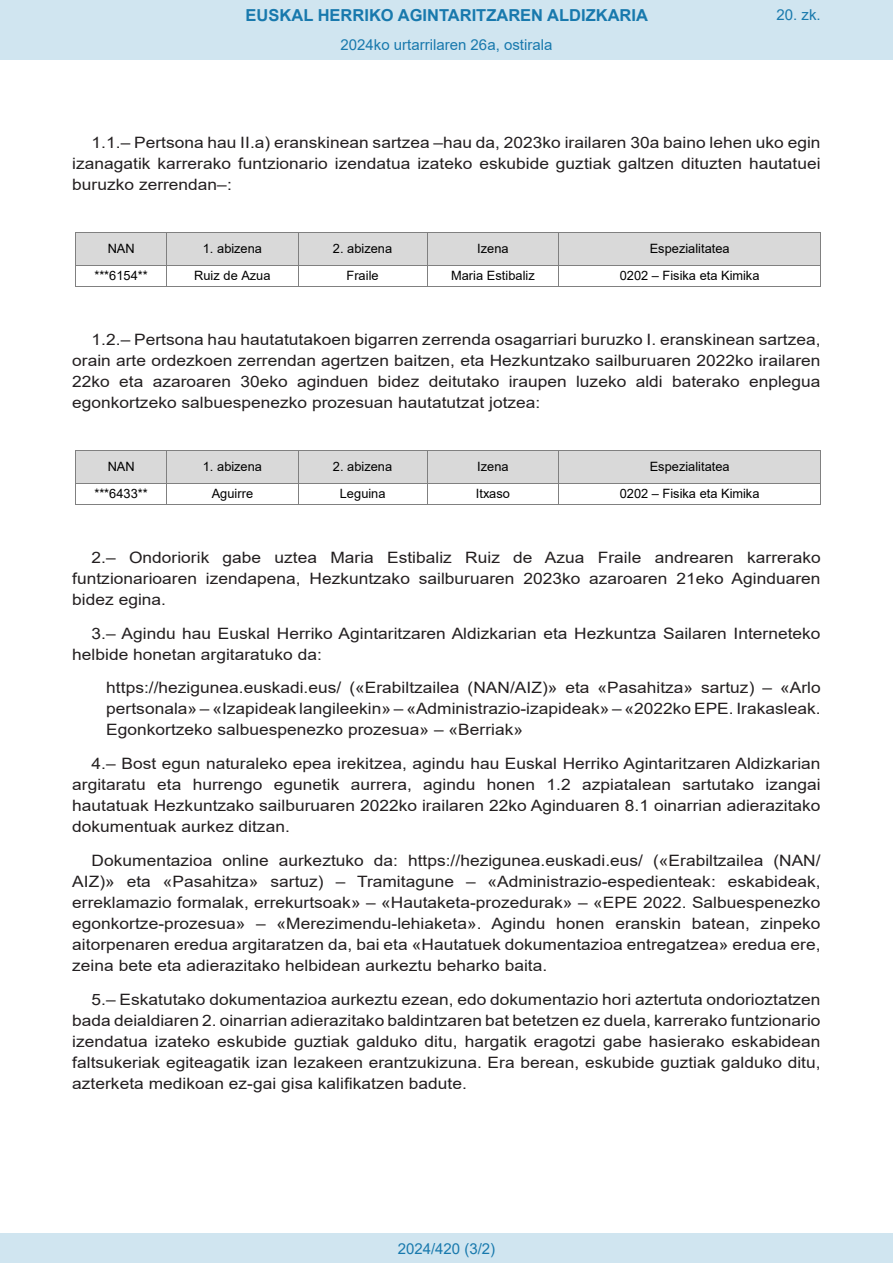
<style>
.page{position:relative;width:893px;height:1263px;background:#fff}
.page>*{position:absolute;margin:0;border:0;box-sizing:border-box;transform-origin:0 0}
.t1{font:700 16.5px "Arial";color:#1879ad}
.BOPVDetalle{font:15.6px/21px "Arial";color:#231f20;text-align:justify;scale:1.11 1}
.BOPVDetalle1{font:15.6px/21px "Arial";color:#231f20;text-align:justify;scale:1.11 1}
.Paginacion_Centro{font:15px "Arial";color:#1879ad}
.t2{font:12.9px "Arial";letter-spacing:.005em;color:#000}
</style>
<div class="page">
<div style="left:0;top:0;width:893px;height:60px;background:#d0e5f0"></div>
<div style="left:0;top:1233px;width:893px;height:30px;background:#d0e5f0"></div>
<div style="left:76px;top:233px;width:90px;height:32px;background:#d9d9d9"></div>
<div style="left:167px;top:233px;width:131px;height:32px;background:#d9d9d9"></div>
<div style="left:298px;top:233px;width:129px;height:32px;background:#d9d9d9"></div>
<div style="left:428px;top:233px;width:130px;height:32px;background:#d9d9d9"></div>
<div style="left:559px;top:233px;width:261px;height:32px;background:#d9d9d9"></div>
<hr style="left:76px;top:232px;width:90px;height:1px;background:#808080">
<hr style="left:167px;top:232px;width:131px;height:1px;background:#808080">
<hr style="left:298px;top:232px;width:129px;height:1px;background:#808080">
<hr style="left:428px;top:232px;width:130px;height:1px;background:#808080">
<hr style="left:559px;top:232px;width:261px;height:1px;background:#808080">
<hr style="left:75px;top:233px;width:1px;height:32px;background:#808080">
<hr style="left:166px;top:233px;width:1px;height:32px;background:#808080">
<hr style="left:298px;top:233px;width:1px;height:32px;background:#808080">
<hr style="left:427px;top:233px;width:1px;height:32px;background:#808080">
<hr style="left:558px;top:233px;width:1px;height:32px;background:#808080">
<hr style="left:820px;top:233px;width:1px;height:32px;background:#808080">
<hr style="left:76px;top:265px;width:90px;height:1px;background:#808080">
<hr style="left:167px;top:265px;width:131px;height:1px;background:#808080">
<hr style="left:298px;top:265px;width:129px;height:1px;background:#808080">
<hr style="left:428px;top:265px;width:130px;height:1px;background:#808080">
<hr style="left:559px;top:265px;width:261px;height:1px;background:#808080">
<svg style="left:75px;top:265px;width:1px;height:22px"></svg>
<hr style="left:76px;top:286px;width:90px;height:1px;background:#808080">
<svg style="left:166px;top:265px;width:1px;height:22px"></svg>
<hr style="left:167px;top:286px;width:131px;height:1px;background:#808080">
<svg style="left:298px;top:266px;width:1px;height:20px"></svg>
<hr style="left:298px;top:286px;width:129px;height:1px;background:#808080">
<svg style="left:427px;top:265px;width:1px;height:22px"></svg>
<hr style="left:428px;top:286px;width:130px;height:1px;background:#808080">
<svg style="left:558px;top:265px;width:1px;height:22px"></svg>
<hr style="left:559px;top:286px;width:261px;height:1px;background:#808080">
<svg style="left:820px;top:265px;width:1px;height:22px"></svg>
<div style="left:76px;top:450px;width:90px;height:33px;background:#d9d9d9"></div>
<div style="left:167px;top:450px;width:131px;height:33px;background:#d9d9d9"></div>
<div style="left:298px;top:450px;width:129px;height:33px;background:#d9d9d9"></div>
<div style="left:428px;top:450px;width:130px;height:33px;background:#d9d9d9"></div>
<div style="left:559px;top:450px;width:261px;height:33px;background:#d9d9d9"></div>
<hr style="left:76px;top:450px;width:90px;height:1px;background:#808080">
<hr style="left:167px;top:450px;width:131px;height:1px;background:#808080">
<hr style="left:298px;top:450px;width:129px;height:1px;background:#808080">
<hr style="left:428px;top:450px;width:130px;height:1px;background:#808080">
<hr style="left:559px;top:450px;width:261px;height:1px;background:#808080">
<hr style="left:75px;top:450px;width:1px;height:33px;background:#808080">
<hr style="left:166px;top:450px;width:1px;height:33px;background:#808080">
<hr style="left:298px;top:450px;width:1px;height:33px;background:#808080">
<hr style="left:427px;top:450px;width:1px;height:33px;background:#808080">
<hr style="left:558px;top:450px;width:1px;height:33px;background:#808080">
<hr style="left:820px;top:450px;width:1px;height:33px;background:#808080">
<hr style="left:76px;top:483px;width:90px;height:1px;background:#808080">
<hr style="left:167px;top:483px;width:131px;height:1px;background:#808080">
<hr style="left:298px;top:483px;width:129px;height:1px;background:#808080">
<hr style="left:428px;top:483px;width:130px;height:1px;background:#808080">
<hr style="left:559px;top:483px;width:261px;height:1px;background:#808080">
<svg style="left:75px;top:483px;width:1px;height:22px"></svg>
<hr style="left:76px;top:504px;width:90px;height:1px;background:#808080">
<svg style="left:166px;top:483px;width:1px;height:22px"></svg>
<hr style="left:167px;top:504px;width:131px;height:1px;background:#808080">
<svg style="left:298px;top:484px;width:1px;height:20px"></svg>
<hr style="left:298px;top:504px;width:129px;height:1px;background:#808080">
<svg style="left:427px;top:483px;width:1px;height:22px"></svg>
<hr style="left:428px;top:504px;width:130px;height:1px;background:#808080">
<svg style="left:558px;top:483px;width:1px;height:22px"></svg>
<hr style="left:559px;top:504px;width:261px;height:1px;background:#808080">
<svg style="left:820px;top:483px;width:1px;height:22px"></svg>
<p class="t1" style="left:246px;top:3px;width:404px">EUSKAL HERRIKO AGINTARITZAREN ALDIZKARIA</p>
<p class="Paginacion_Centro" style="left:341px;top:35px;width:213px">2024ko urtarrilaren 26a, ostirala</p>
<p class="Paginacion_Centro" style="left:776px;top:5px;width:46px">20. zk.</p>
<p class="BOPVDetalle" style="left:72px;top:132px;width:676px;text-indent:19px">1.1.– Pertsona hau II.a) eranskinean sartzea –hau da, 2023ko irailaren 30a baino lehen uko egin izanagatik karrerako funtzionario izendatua izateko eskubide guztiak galtzen dituzten hautatuei buruzko zerrendan–:</p>
<p class="t2" style="left:108px;top:240px;width:29px">NAN</p>
<p class="t2" style="left:203px;top:240px;width:61px">1. abizena</p>
<p class="t2" style="left:333px;top:240px;width:61px">2. abizena</p>
<p class="t2" style="left:477px;top:240px;width:33px">Izena</p>
<p class="t2" style="left:650px;top:240px;width:81px">Espezialitatea</p>
<p class="t2" style="left:94px;top:267px;width:55px">***6154**</p>
<p class="t2" style="left:194px;top:267px;width:78px">Ruiz de Azua</p>
<p class="t2" style="left:346px;top:267px;width:34px">Fraile</p>
<p class="t2" style="left:451px;top:267px;width:85px">Maria Estibaliz</p>
<p class="t2" style="left:620px;top:267px;width:141px">0202 – Fisika eta Kimika</p>
<p class="BOPVDetalle" style="left:72px;top:329px;width:676px;text-indent:19px">1.2.– Pertsona hau hautatutakoen bigarren zerrenda osagarriari buruzko I. eranskinean sartzea, orain arte ordezkoen zerrendan agertzen baitzen, eta Hezkuntzako sailburuaren 2022ko irailaren 22ko eta azaroaren 30eko aginduen bidez deitutako iraupen luzeko aldi baterako enplegua egonkortzeko salbuespenezko prozesuan hautatutzat jotzea:</p>
<p class="t2" style="left:108px;top:458px;width:29px">NAN</p>
<p class="t2" style="left:203px;top:458px;width:61px">1. abizena</p>
<p class="t2" style="left:333px;top:458px;width:61px">2. abizena</p>
<p class="t2" style="left:477px;top:458px;width:33px">Izena</p>
<p class="t2" style="left:650px;top:458px;width:81px">Espezialitatea</p>
<p class="t2" style="left:94px;top:485px;width:55px">***6433**</p>
<p class="t2" style="left:212px;top:485px;width:43px">Aguirre</p>
<p class="t2" style="left:340px;top:485px;width:47px">Leguina</p>
<p class="t2" style="left:476px;top:485px;width:36px">Itxaso</p>
<p class="t2" style="left:620px;top:485px;width:141px">0202 – Fisika eta Kimika</p>
<p class="BOPVDetalle" style="left:72px;top:547px;width:676px;text-indent:19px">2.– Ondoriorik gabe uztea Maria Estibaliz Ruiz de Azua Fraile andrearen karrerako funtzionarioaren izendapena, Hezkuntzako sailburuaren 2023ko azaroaren 21eko Aginduaren bidez egina.</p>
<p class="BOPVDetalle" style="left:72px;top:622px;width:676px;text-indent:19px">3.– Agindu hau Euskal Herriko Agintaritzaren Aldizkarian eta Hezkuntza Sailaren Interneteko helbide honetan argitaratuko da:</p>
<p class="BOPVDetalle1" style="left:106px;top:677px;width:645px">https://hezigunea.euskadi.eus/ («Erabiltzailea (NAN/AIZ)» eta «Pasahitza» sartuz) – «Arlo pertsonala» – «Izapideak langileekin» – «Administrazio-izapideak» – «2022ko EPE. Irakasleak.<br>Egonkortzeko salbuespenezko prozesua» – «Berriak»</p>
<p class="BOPVDetalle" style="left:72px;top:753px;width:676px;text-indent:19px">4.– Bost egun naturaleko epea irekitzea, agindu hau Euskal Herriko Agintaritzaren Aldizkarian argitaratu eta hurrengo egunetik aurrera, agindu honen 1.2 azpiatalean sartutako izangai hautatuak Hezkuntzako sailburuaren 2022ko irailaren 22ko Aginduaren 8.1 oinarrian adierazitako dokumentuak aurkez ditzan.</p>
<p class="BOPVDetalle" style="left:72px;top:850px;width:676px;text-indent:19px">Dokumentazioa online aurkeztuko da: https://hezigunea.euskadi.eus/ («Erabiltzailea (NAN/ AIZ)» eta «Pasahitza» sartuz) – Tramitagune – «Administrazio-espedienteak: eskabideak, erreklamazio formalak, errekurtsoak» – «Hautaketa-prozedurak» – «EPE 2022. Salbuespenezko egonkortze-prozesua» – «Merezimendu-lehiaketa». Agindu honen eranskin batean, zinpeko aitorpenaren eredua argitaratzen da, bai eta «Hautatuek dokumentazioa entregatzea» eredua ere, zeina bete eta adierazitako helbidean aurkeztu beharko baita.</p>
<p class="BOPVDetalle" style="left:72px;top:988px;width:676px;text-indent:19px">5.– Eskatutako dokumentazioa aurkeztu ezean, edo dokumentazio hori aztertuta ondorioztatzen bada deialdiaren 2. oinarrian adierazitako baldintzaren bat betetzen ez duela, karrerako funtzionario izendatua izateko eskubide guztiak galduko ditu, hargatik eragotzi gabe hasierako eskabidean faltsukeriak egiteagatik izan lezakeen erantzukizuna. Era berean, eskubide guztiak galduko ditu, azterketa medikoan ez-gai gisa kalifikatzen badute.</p>
<p class="Paginacion_Centro" style="left:398px;top:1238px;width:99px">2024/420 (3/2)</p>
</div>
